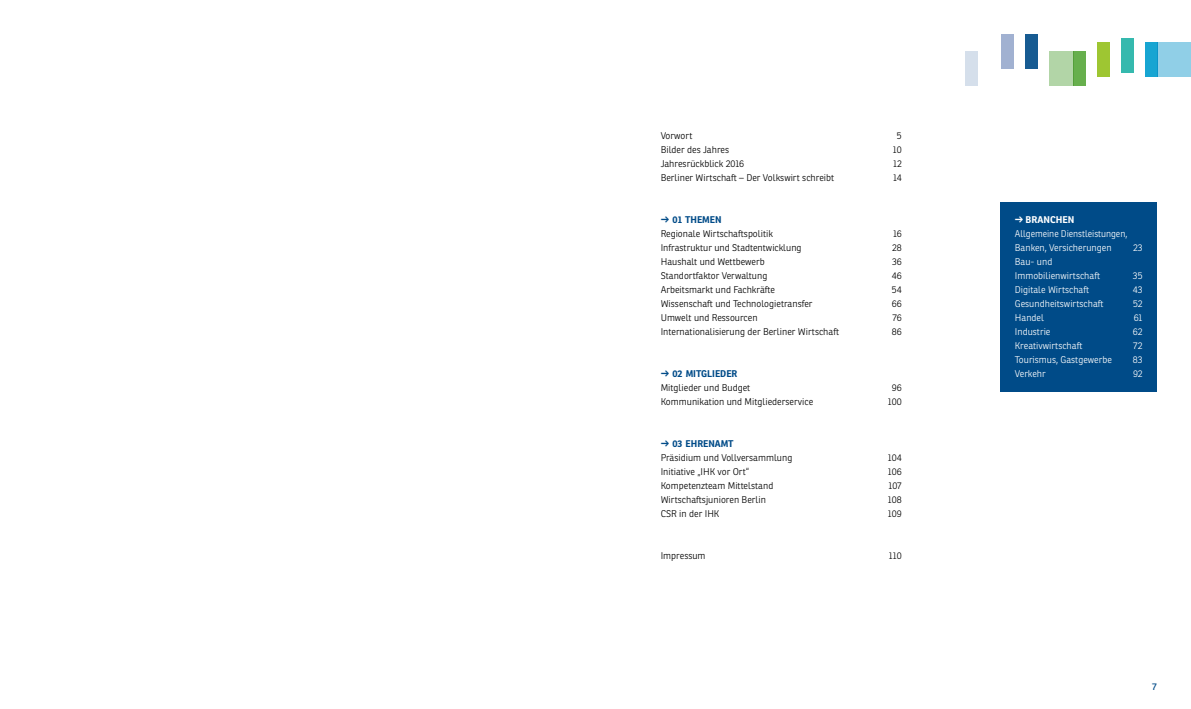
<style>
.page{position:relative;width:1191px;height:709px;background:#fff}
.page>*{position:absolute;margin:0;border:0;box-sizing:border-box;transform-origin:0 0}
.Fließ_9_5_14{font:300 9.5px "Ronnia";color:#000}
.Infobox_9_5_14{font:300 9.5px/14px "Ronnia";color:#fff}
.Zwischenheadline_9_5{font:700 9.5px "Ronnia";color:#004b88}
.t1{font:9.5px "Ronnia";color:#004b88}
.s1{font-weight:700}
</style>
<div class="page">
<div style="left:1157px;top:43px;width:34px;height:34px;background:#90cfe7"></div>
<div style="left:1049px;top:51px;width:24px;height:34px;background:#b2d5a7"></div>
<div style="left:965px;top:51px;width:12px;height:34px;background:#d2ddea"></div>
<div style="left:1001px;top:34px;width:12px;height:34px;background:#a1b1d1"></div>
<div style="left:1025px;top:34px;width:12px;height:34px;background:#175b92"></div>
<div style="left:1073px;top:51px;width:12px;height:34px;background:#67af4d"></div>
<div style="left:1097px;top:43px;width:12px;height:34px;background:#9ec632"></div>
<div style="left:1121px;top:38px;width:12px;height:34px;background:#35b9ae"></div>
<div style="left:1145px;top:43px;width:12px;height:34px;background:#17a5d2"></div>
<div style="left:1001px;top:202px;width:156px;height:189px;background:#004b88"></div>
<p class="Fließ_9_5_14" style="left:660px;top:130px;width:33px">Vorwort</p>
<p class="Fließ_9_5_14" style="left:897px;top:130px;width:6px">5</p>
<p class="Fließ_9_5_14" style="left:660px;top:144px;width:70px">Bilder des Jahres</p>
<p class="Fließ_9_5_14" style="left:893px;top:144px;width:10px">10</p>
<p class="Fließ_9_5_14" style="left:660px;top:158px;width:85px">Jahresrückblick 2016</p>
<p class="Fließ_9_5_14" style="left:893px;top:158px;width:10px">12</p>
<p class="Fließ_9_5_14" style="left:660px;top:172px;width:175px">Berliner Wirtschaft – Der Volkswirt schreibt</p>
<p class="Fließ_9_5_14" style="left:893px;top:172px;width:10px">14</p>
<p class="Zwischenheadline_9_5" style="left:660px;top:214px;width:62px">d 01 THEMEN</p>
<p class="Fließ_9_5_14" style="left:660px;top:228px;width:114px">Regionale Wirtschaftspolitik</p>
<p class="Fließ_9_5_14" style="left:893px;top:228px;width:10px">16</p>
<p class="Fließ_9_5_14" style="left:660px;top:242px;width:142px">Infrastruktur und Stadtentwicklung</p>
<p class="Fließ_9_5_14" style="left:892px;top:242px;width:11px">28</p>
<p class="Fließ_9_5_14" style="left:660px;top:256px;width:106px">Haushalt und Wettbewerb</p>
<p class="Fließ_9_5_14" style="left:892px;top:256px;width:11px">36</p>
<p class="Fließ_9_5_14" style="left:660px;top:270px;width:108px">Standortfaktor Verwaltung</p>
<p class="Fließ_9_5_14" style="left:891px;top:270px;width:11px">46</p>
<p class="Fließ_9_5_14" style="left:660px;top:284px;width:116px">Arbeitsmarkt und Fachkräfte</p>
<p class="Fließ_9_5_14" style="left:892px;top:284px;width:11px">54</p>
<p class="Fließ_9_5_14" style="left:660px;top:298px;width:153px">Wissenschaft und Technologietransfer</p>
<p class="Fließ_9_5_14" style="left:891px;top:298px;width:12px">66</p>
<p class="Fließ_9_5_14" style="left:660px;top:312px;width:98px">Umwelt und Ressourcen</p>
<p class="Fließ_9_5_14" style="left:892px;top:312px;width:11px">76</p>
<p class="Fließ_9_5_14" style="left:660px;top:326px;width:180px">Internationalisierung der Berliner Wirtschaft</p>
<p class="Fließ_9_5_14" style="left:891px;top:326px;width:11px">86</p>
<p class="Zwischenheadline_9_5" style="left:660px;top:368px;width:78px">d 02 MITGLIEDER</p>
<p class="Fließ_9_5_14" style="left:660px;top:382px;width:91px">Mitglieder und Budget</p>
<p class="Fließ_9_5_14" style="left:892px;top:382px;width:11px">96</p>
<p class="Fließ_9_5_14" style="left:660px;top:396px;width:154px">Kommunikation und Mitgliederservice</p>
<p class="Fließ_9_5_14" style="left:888px;top:396px;width:15px">100</p>
<p class="Zwischenheadline_9_5" style="left:660px;top:438px;width:74px">d 03 EHRENAMT</p>
<p class="Fließ_9_5_14" style="left:660px;top:452px;width:133px">Präsidium und Vollversammlung</p>
<p class="Fließ_9_5_14" style="left:888px;top:452px;width:15px">104</p>
<p class="Fließ_9_5_14" style="left:660px;top:466px;width:90px">Initiative „IHK vor Ort“</p>
<p class="Fließ_9_5_14" style="left:888px;top:466px;width:15px">106</p>
<p class="Fließ_9_5_14" style="left:660px;top:480px;width:114px">Kompetenzteam Mittelstand</p>
<p class="Fließ_9_5_14" style="left:888px;top:480px;width:15px">107</p>
<p class="Fließ_9_5_14" style="left:660px;top:494px;width:107px">Wirtschaftsjunioren Berlin</p>
<p class="Fließ_9_5_14" style="left:888px;top:494px;width:15px">108</p>
<p class="Fließ_9_5_14" style="left:660px;top:508px;width:60px">CSR in der IHK</p>
<p class="Fließ_9_5_14" style="left:888px;top:508px;width:15px">109</p>
<p class="Fließ_9_5_14" style="left:660px;top:550px;width:46px">Impressum</p>
<p class="Fließ_9_5_14" style="left:889px;top:550px;width:14px">110</p>
<p class="Infobox_9_5_14" style="left:1015px;top:212px;width:114px"><span class="s1">d BRANCHEN<br></span>Allgemeine Dienstleistungen,<br>Banken, Versicherungen</p>
<p class="Infobox_9_5_14" style="left:1133px;top:240px;width:11px">23</p>
<p class="Infobox_9_5_14" style="left:1015px;top:254px;width:87px">Bau- und<br>Immobilienwirtschaft</p>
<p class="Infobox_9_5_14" style="left:1133px;top:268px;width:11px">35</p>
<p class="Infobox_9_5_14" style="left:1015px;top:282px;width:76px">Digitale Wirtschaft</p>
<p class="Infobox_9_5_14" style="left:1132px;top:282px;width:11px">43</p>
<p class="Infobox_9_5_14" style="left:1015px;top:296px;width:90px">Gesundheitswirtschaft</p>
<p class="Infobox_9_5_14" style="left:1133px;top:296px;width:11px">52</p>
<p class="Infobox_9_5_14" style="left:1015px;top:310px;width:31px">Handel</p>
<p class="Infobox_9_5_14" style="left:1133px;top:310px;width:10px">61</p>
<p class="Infobox_9_5_14" style="left:1015px;top:324px;width:37px">Industrie</p>
<p class="Infobox_9_5_14" style="left:1133px;top:324px;width:11px">62</p>
<p class="Infobox_9_5_14" style="left:1015px;top:338px;width:69px">Kreativwirtschaft</p>
<p class="Infobox_9_5_14" style="left:1133px;top:338px;width:11px">72</p>
<p class="Infobox_9_5_14" style="left:1015px;top:352px;width:99px">Tourismus, Gastgewerbe</p>
<p class="Infobox_9_5_14" style="left:1132px;top:352px;width:11px">83</p>
<p class="Infobox_9_5_14" style="left:1015px;top:366px;width:32px">Verkehr</p>
<p class="Infobox_9_5_14" style="left:1133px;top:366px;width:11px">92</p>
<p class="t1" style="left:1152px;top:680px;width:6px">7</p>
</div>
